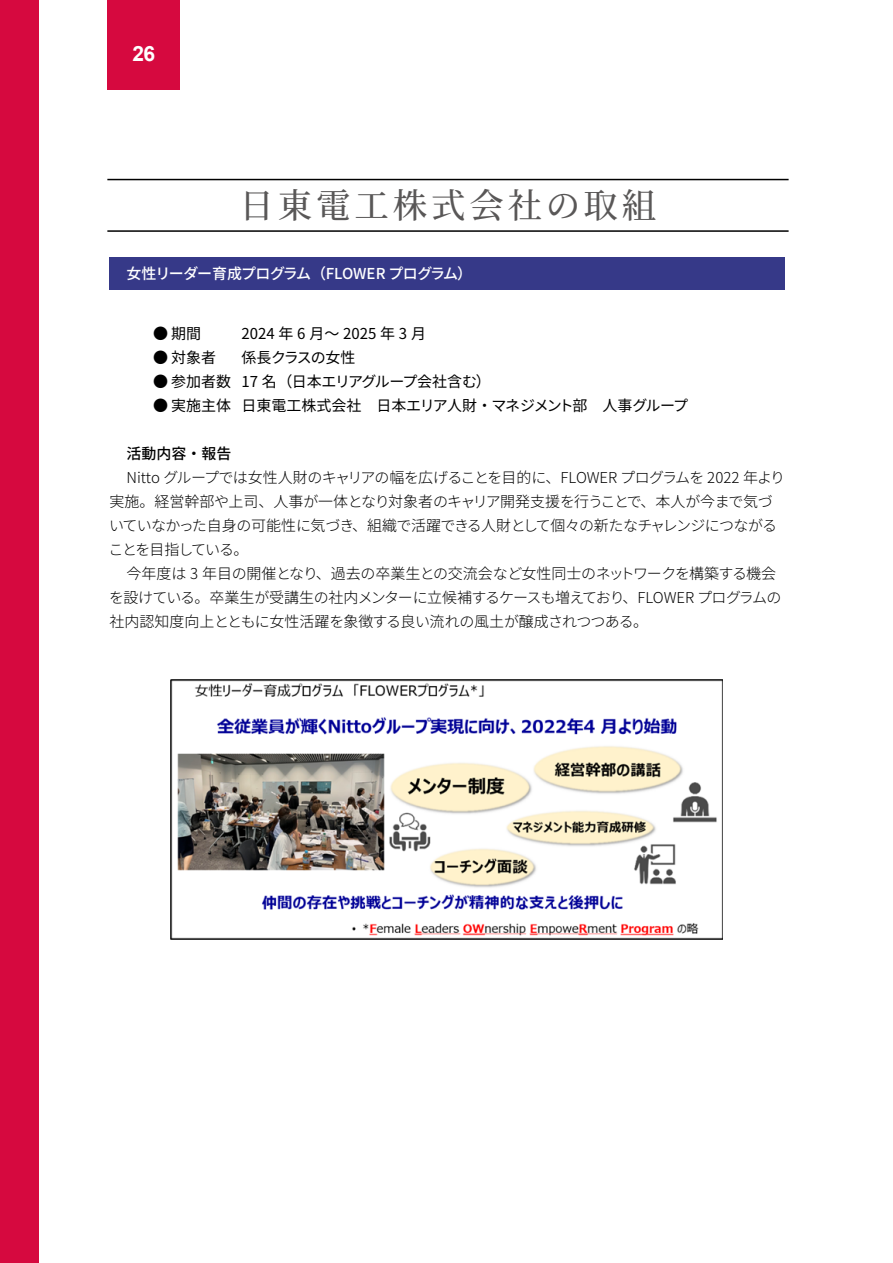
<style>
.page{position:relative;width:893px;height:1263px;background:#fff}
.page>*{position:absolute;margin:0;border:0;box-sizing:border-box;transform-origin:0 0}
.t1{font:500 34.5px "Source Han Serif";letter-spacing:.11em;color:#595757}
.t2{font:700 21px "Arial";color:#fff}
.t3{font:300 15px/24px "Source Han Sans";letter-spacing:-.03em;color:#000}
.t4{font:15px "Source Han Sans";color:#000}
.t5{font:15px "Source Han Sans";letter-spacing:-.02em;color:#000}
.t6{font:500 15px "Source Han Sans";letter-spacing:-.035em;color:#fff}
.t7{font:15px "Source Han Sans";letter-spacing:-.03em;color:#000}
.t8{font:500 15px "Source Han Sans JP";color:#000}
.s1{font-weight:300}
</style>
<div class="page">
<div style="left:107px;top:0;width:73px;height:90px;background:#d6093f"></div>
<div style="left:0;top:0;width:38px;height:1263px;background:#d6093f"></div>
<hr style="left:107px;top:230px;width:682px;height:2px;background:#000">
<hr style="left:107px;top:179px;width:682px;height:1px;background:#000">
<div style="left:109px;top:257px;width:675px;height:32px;background:#363988"></div>
<img style="left:171px;top:680px;width:552px;height:259px">
<h2 class="t2" style="left:132px;top:39px;width:24px">26</h2>
<h1 class="t1" style="left:240px;top:186px;width:418px">日東電工株式会社の取組</h1>
<p class="t6" style="left:126px;top:265px;width:347px">女性リーダー育成プログラム（FLOWER プログラム）</p>
<p class="t4" style="left:153px;top:325px;width:49px"><span class="s1">●</span>期間</p>
<p class="t4" style="left:241px;top:325px;width:186px">2024 年 6 月～ 2025 年 3 月</p>
<p class="t4" style="left:153px;top:349px;width:64px"><span class="s1">●</span> 対象者</p>
<p class="t7" style="left:241px;top:349px;width:116px">係長クラスの女性</p>
<p class="t4" style="left:153px;top:373px;width:339px"><span class="s1">●</span> 参加者数 17 名（日本エリアグループ会社含む）</p>
<p class="t5" style="left:153px;top:397px;width:537px"><span class="s1">●</span> 実施主体 日東電工株式会社　日本エリア人財・ マネジメント部　人事グループ</p>
<p class="t8" style="left:126px;top:445px;width:106px">活動内容・報告</p>
<p class="t3" style="left:108px;top:466px;width:678px;text-indent:18px">Nitto グループでは女性人財のキャリアの幅を広げることを目的に、FLOWER プログラムを 2022 年より実施。経営幹部や上司、人事が一体となり対象者のキャリア開発支援を行うことで、本人が今まで気づいていなかった自身の可能性に気づき、組織で活躍できる人財として個々の新たなチャレンジにつながることを目指している。</p>
<p class="t3" style="left:109px;top:562px;width:674px;text-indent:17px">今年度は 3 年目の開催となり、過去の卒業生との交流会など女性同士のネットワークを構築する機会を設けている。卒業生が受講生の社内メンターに立候補するケースも増えており、FLOWER プログラムの社内認知度向上とともに女性活躍を象徴する良い流れの風土が醸成されつつある。</p>
</div>
